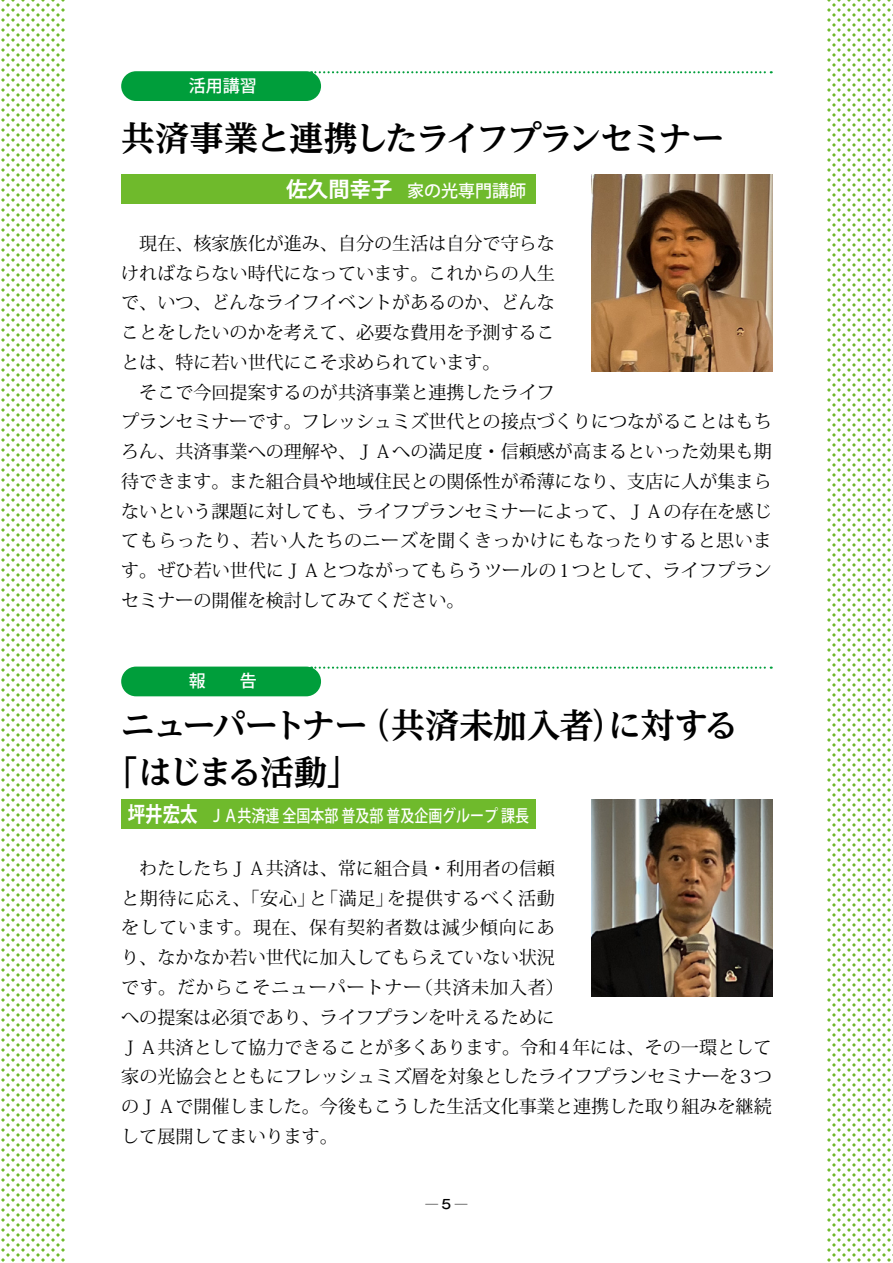
<style>
.page{position:relative;width:893px;height:1263px;background:#fff}
.page>*{position:absolute;margin:0;border:0;box-sizing:border-box;transform-origin:0 0}
.t1{font:700 34.05px/46.8px "UD Reimin Pr 6";letter-spacing:-.065em;color:#000}
.t2{font:18px/29.7px "Koz Min Pro";color:#000}
.t3{font:500 16.95px "Koz Go Pro";color:#fff;scale:.82 1}
.t4{font:500 16.95px "Koz Go Pro";color:#fff}
.t5{font:500 12.75px "Gothic MB101 Pro";color:#000}
.s1{font-weight:700;font-size:21.3px}
</style>
<div class="page">
<svg style="left:1px;top:0;width:64px;height:1262px"></svg>
<svg style="left:827px;top:0;width:66px;height:1262px"></svg>
<svg style="left:311px;top:71px;width:461px;height:2px"></svg>
<svg style="left:311px;top:666px;width:461px;height:3px"></svg>
<div style="left:121px;top:174px;width:415px;height:30px;background:#6fba2c"></div>
<div style="left:121px;top:799px;width:415px;height:30px;background:#6fba2c"></div>
<div style="left:121px;top:71px;width:200px;height:30px;background:#009e3b;border-radius:15px"></div>
<div style="left:121px;top:666px;width:200px;height:30px;background:#009e3b;border-radius:15px"></div>
<img style="left:591px;top:174px;width:182px;height:197px">
<img style="left:591px;top:799px;width:182px;height:197px">
<p class="t4" style="left:189px;top:75px;width:70px">活用講習</p>
<h1 class="t1" style="left:121px;top:114px;width:605px">共済事業と連携したライフプランセミナー</h1>
<p class="t4" style="left:286px;top:180px;width:242px"><span class="s1">佐久間幸子</span> 家の光専門講師</p>
<p class="t2" style="left:121px;top:228px;width:435px;text-align:justify;text-indent:18px">現在、核家族化が進み、自分の生活は自分で守らなければならない時代になっています。これからの人生で、いつ、どんなライフイベントがあるのか、どんなことをしたいのかを考えて、必要な費用を予測することは、特に若い世代にこそ求められています。</p>
<p class="t2" style="left:121px;top:376px;width:652px;text-indent:18px">そこで今回提案するのが共済事業と連携したライフ<br>プランセミナーです。フレッシュミズ世代との接点づくりにつながることはもちろん、共済事業への理解や、ＪＡへの満足度・信頼感が高まるといった効果も期待できます。また組合員や地域住民との関係性が希薄になり、支店に人が集まらないという課題に対しても、ライフプランセミナーによって、ＪＡの存在を感じてもらったり、若い人たちのニーズを聞くきっかけにもなったりすると思います。ぜひ若い世代にＪＡとつながってもらうツールの1つとして、ライフプランセミナーの開催を検討してみてください。</p>
<p class="t4" style="left:189px;top:670px;width:70px">報　　告</p>
<h1 class="t1" style="left:104px;top:701px;width:635px;text-indent:17px">ニューパートナー（共済未加入者）に対する「はじまる活動」</h1>
<p class="t3" style="left:128px;top:805px;width:491px"><span class="s1">坪井宏太</span> ＪＡ共済連 全国本部 普及部 普及企画グループ 課長</p>
<p class="t2" style="left:121px;top:853px;width:652px;text-indent:18px">わたしたちＪＡ共済は、常に組合員・利用者の信頼<br>と期待に応え、「安心」と「満足」を提供するべく活動<br>をしています。現在、保有契約者数は減少傾向にあ<br>り、なかなか若い世代に加入してもらえていない状況<br>です。だからこそニューパートナー（共済未加入者）<br>への提案は必須であり、ライフプランを叶えるために<br>ＪＡ共済として協力できることが多くあります。令和4年には、その一環として家の光協会とともにフレッシュミズ層を対象としたライフプランセミナーを3つのＪＡで開催しました。今後もこうした生活文化事業と連携した取り組みを継続して展開してまいります。</p>
<p class="t5" style="left:425px;top:1194px;width:44px">─5─</p>
</div>
